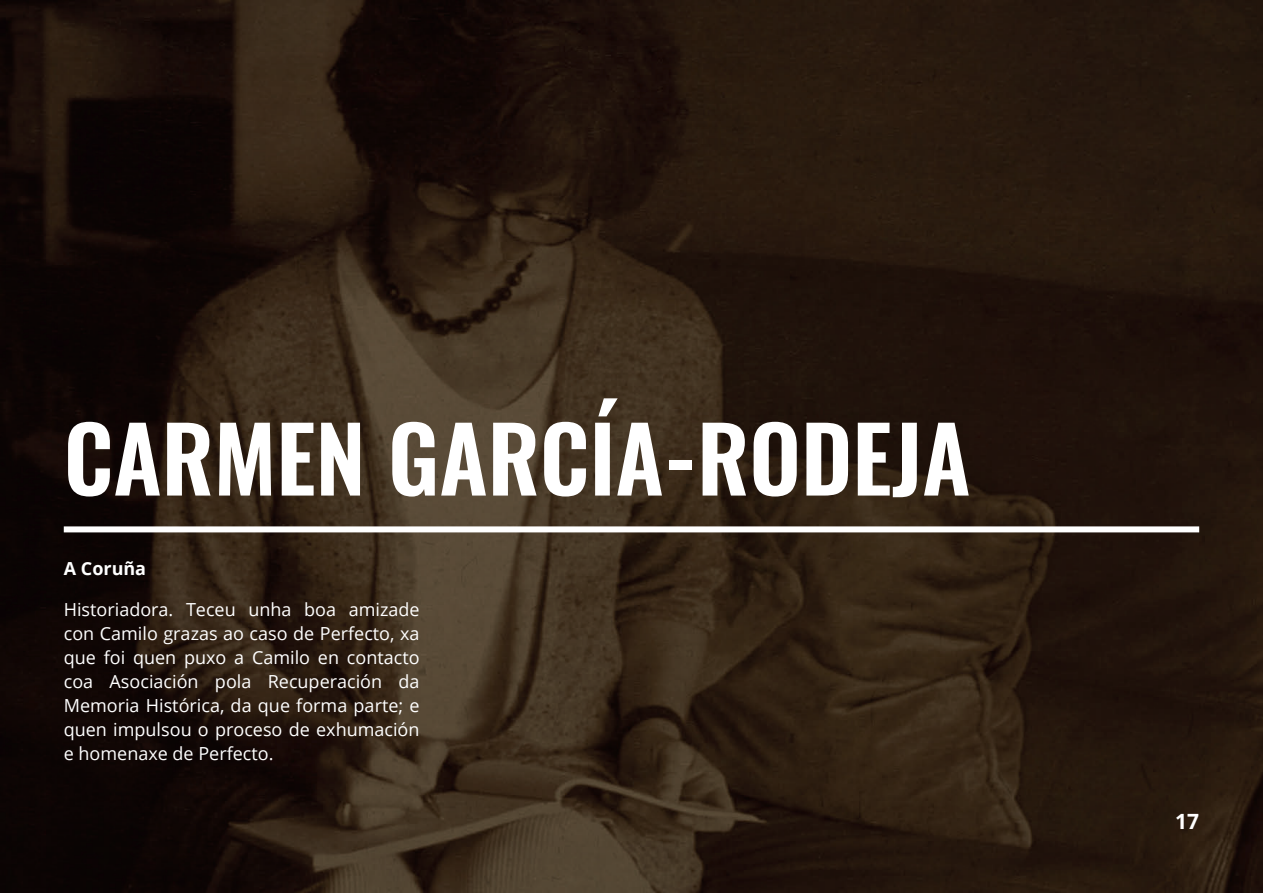
<style>
.page{position:relative;width:1263px;height:893px;background:#fff}
.page>*{position:absolute;margin:0;border:0;box-sizing:border-box;transform-origin:0 0}
.t1{font:600 90px "Oswald";color:#fff}
.t2{font:700 21px "Open Sans";color:#fff}
.t3{font:18px/24px "Open Sans";color:#fff;text-align:justify}
.t4{font:700 18px "Open Sans";color:#fff}
</style>
<div class="page">
<img style="left:0;top:0;width:1263px;height:893px">
<div style="left:64px;top:526px;width:1135px;height:6px;background:#fff"></div>
<p class="t1" style="left:64px;top:396px;width:908px">CARMEN GARCÍA-RODEJA</p>
<p class="t4" style="left:64px;top:556px;width:84px">A Coruña</p>
<p class="t3" style="left:64px;top:597px;width:357px">Historiadora. Teceu unha boa amizade con Camilo grazas ao caso de Perfecto, xa que foi quen puxo a Camilo en contacto coa Asociación pola Recuperación da Memoria Histórica, da que forma parte; e quen impulsou o proceso de exhumación e homenaxe de Perfecto.</p>
<p class="t2" style="left:1175px;top:807px;width:25px">17</p>
</div>
